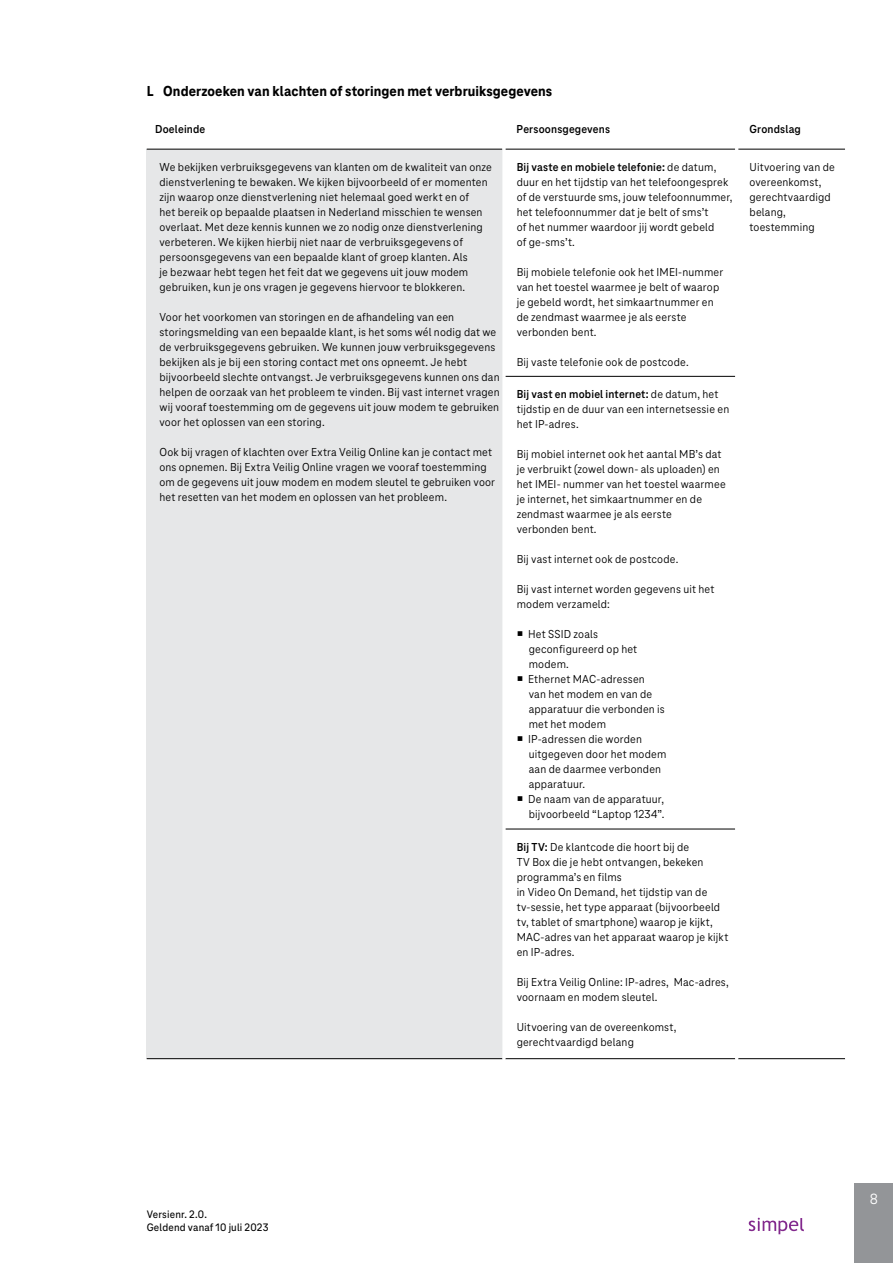
<style>
.page{position:relative;width:893px;height:1263px;background:#fff}
.page>*{position:absolute;margin:0;border:0;box-sizing:border-box;transform-origin:0 0}
.t1{font:15.45px "Tele Neo";color:#fff}
.t2{font:800 15px "Tele Neo";letter-spacing:.005em;color:#000}
.t3{font:12px/15px "Tele Neo";letter-spacing:.015em;color:#000}
.t4{font:700 12px "Tele Neo";letter-spacing:.015em;color:#000}
.t5{font:500 11.25px/13.5px "Tele Neo";letter-spacing:.015em;color:#000}
.s1{font-weight:700}
</style>
<div class="page">
<div style="left:855px;top:1183px;width:38px;height:80px;background:#939598"></div>
<svg style="left:749px;top:1218px;width:55px;height:16px"></svg>
<div style="left:147px;top:149px;width:357px;height:910px;background:#e6e7e8"></div>
<hr style="left:147px;top:149px;width:355px;height:1px;background:#000">
<hr style="left:147px;top:1058px;width:355px;height:1px;background:#000">
<hr style="left:505px;top:149px;width:230px;height:1px;background:#000">
<hr style="left:738px;top:149px;width:107px;height:1px;background:#000">
<hr style="left:505px;top:376px;width:230px;height:1px;background:#000">
<hr style="left:505px;top:829px;width:230px;height:1px;background:#000">
<hr style="left:505px;top:1058px;width:230px;height:1px;background:#000">
<hr style="left:738px;top:1058px;width:107px;height:1px;background:#000">
<hr style="left:502px;top:149px;width:3px;height:227px;background:#fff">
<hr style="left:502px;top:376px;width:3px;height:453px;background:#fff">
<hr style="left:502px;top:829px;width:3px;height:230px;background:#fff">
<p class="t2" style="left:147px;top:83px;width:407px">L Onderzoeken van klachten of storingen met verbruiksgegevens</p>
<p class="t4" style="left:155px;top:122px;width:52px">Doeleinde</p>
<p class="t4" style="left:517px;top:122px;width:95px">Persoonsgegevens</p>
<p class="t4" style="left:749px;top:122px;width:53px">Grondslag</p>
<p class="t3" style="left:159px;top:160px;width:334px">We bekijken verbruiksgegevens van klanten om de kwaliteit van onze dienstverlening te bewaken. We kijken bijvoorbeeld of er momenten zijn waarop onze dienstverlening niet helemaal goed werkt en of<br>het bereik op bepaalde plaatsen in Nederland misschien te wensen overlaat. Met deze kennis kunnen we zo nodig onze dienstverlening verbeteren. We kijken hierbij niet naar de verbruiksgegevens of persoonsgegevens van een bepaalde klant of groep klanten. Als<br>je bezwaar hebt tegen het feit dat we gegevens uit jouw modem gebruiken, kun je ons vragen je gegevens hiervoor te blokkeren.</p>
<p class="t3" style="left:159px;top:310px;width:342px">Voor het voorkomen van storingen en de afhandeling van een storingsmelding van een bepaalde klant, is het soms wél nodig dat we de verbruiksgegevens gebruiken. We kunnen jouw verbruiksgegevens bekijken als je bij een storing contact met ons opneemt. Je hebt bijvoorbeeld slechte ontvangst. Je verbruiksgegevens kunnen ons dan helpen de oorzaak van het probleem te vinden. Bij vast internet vragen wij vooraf toestemming om de gegevens uit jouw modem te gebruiken voor het oplossen van een storing.</p>
<p class="t3" style="left:159px;top:445px;width:337px">Ook bij vragen of klachten over Extra Veilig Online kan je contact met ons opnemen. Bij Extra Veilig Online vragen we vooraf toestemming om de gegevens uit jouw modem en modem sleutel te gebruiken voor het resetten van het modem en oplossen van het probleem.</p>
<p class="t3" style="left:517px;top:160px;width:217px"><span class="s1">Bij vaste en mobiele telefonie:</span> de datum, duur en het tijdstip van het telefoongesprek of de verstuurde sms, jouw telefoonnummer, het telefoonnummer dat je belt of sms’t<br>of het nummer waardoor jij wordt gebeld<br>of ge-sms’t.</p>
<p class="t3" style="left:517px;top:265px;width:208px">Bij mobiele telefonie ook het IMEI-nummer van het toestel waarmee je belt of waarop je gebeld wordt, het simkaartnummer en de zendmast waarmee je als eerste verbonden bent.</p>
<p class="t3" style="left:517px;top:355px;width:173px">Bij vaste telefonie ook de postcode.</p>
<p class="t3" style="left:749px;top:160px;width:87px">Uitvoering van de overeenkomst, gerechtvaardigd belang, toestemming</p>
<p class="t3" style="left:517px;top:387px;width:214px"><span class="s1">Bij vast en mobiel internet:</span> de datum, het tijdstip en de duur van een internetsessie en het IP-adres.</p>
<p class="t3" style="left:517px;top:447px;width:211px">Bij mobiel internet ook het aantal MB’s dat je verbruikt (zowel down- als uploaden) en het IMEI- nummer van het toestel waarmee je internet, het simkaartnummer en de zendmast waarmee je als eerste verbonden bent.</p>
<p class="t3" style="left:517px;top:552px;width:163px">Bij vast internet ook de postcode.</p>
<p class="t3" style="left:517px;top:582px;width:199px">Bij vast internet worden gegevens uit het modem verzameld:</p>
<p class="t3" style="left:529px;top:627px;width:110px;text-indent:-12px">○ Het SSID zoals geconfigureerd op het modem.</p>
<p class="t3" style="left:529px;top:672px;width:138px;text-indent:-12px">○ Ethernet MAC-adressen van het modem en van de apparatuur die verbonden is met het modem</p>
<p class="t3" style="left:529px;top:732px;width:139px;text-indent:-12px">○ IP-adressen die worden uitgegeven door het modem aan de daarmee verbonden apparatuur.</p>
<p class="t3" style="left:517px;top:792px;width:149px;text-align:right">○ De naam van de apparatuur, bijvoorbeeld “Laptop 1234”.</p>
<p class="t3" style="left:517px;top:839px;width:213px"><span class="s1">Bij TV:</span> De klantcode die hoort bij de<br>TV Box die je hebt ontvangen, bekeken programma’s en films<br>in Video On Demand, het tijdstip van de tv-sessie, het type apparaat (bijvoorbeeld tv, tablet of smartphone) waarop je kijkt, MAC-adres van het apparaat waarop je kijkt en IP-adres.</p>
<p class="t3" style="left:517px;top:974px;width:214px">Bij Extra Veilig Online: IP-adres, Mac-adres, voornaam en modem sleutel.</p>
<p class="t3" style="left:517px;top:1019px;width:161px">Uitvoering van de overeenkomst, gerechtvaardigd belang</p>
<p class="t5" style="left:147px;top:1207px;width:123px">Versienr. 2.0.<br>Geldend vanaf 10 juli 2023</p>
<p class="t1" style="left:870px;top:1190px;width:10px">8</p>
</div>
